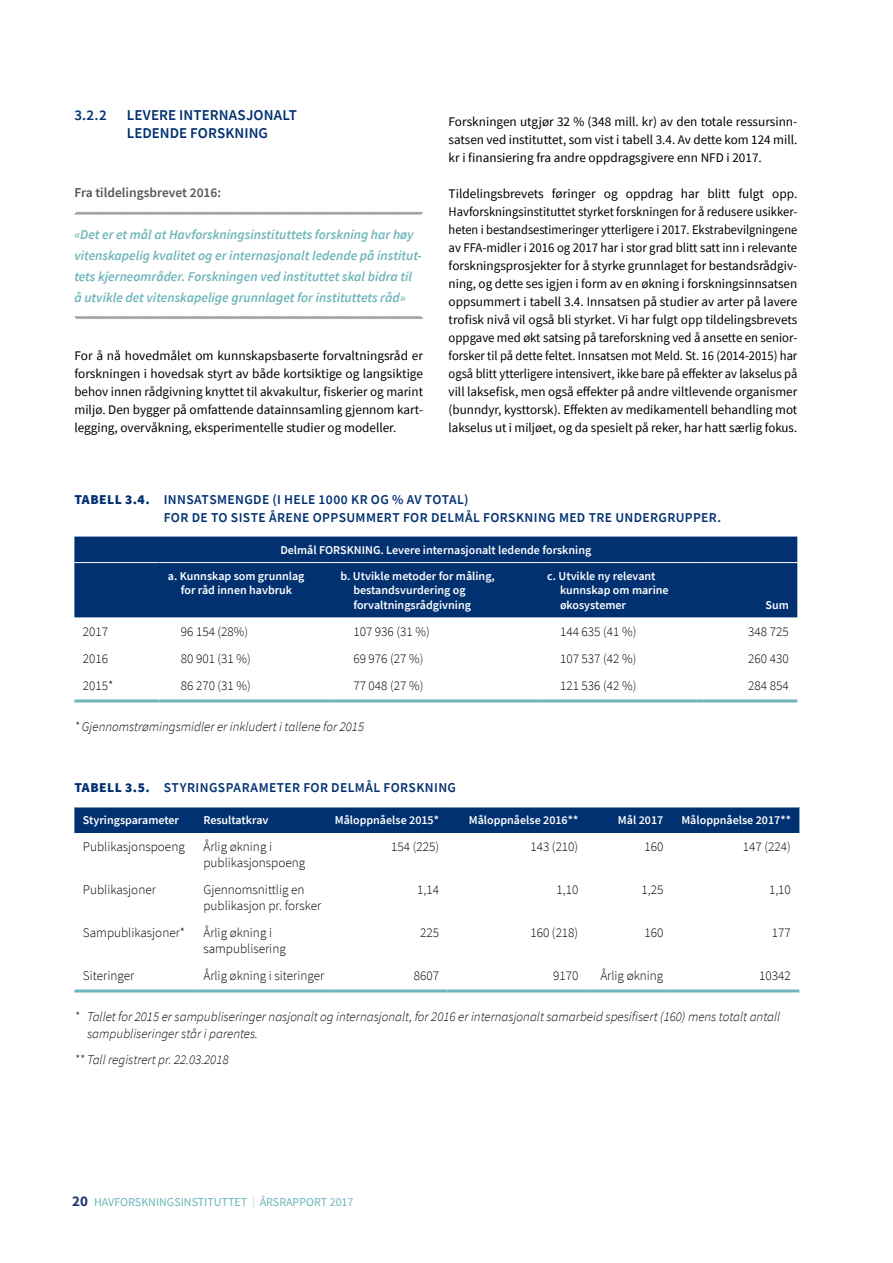
<style>
.page{position:relative;width:893px;height:1263px;background:#fff}
.page>*{position:absolute;margin:0;border:0;box-sizing:border-box;transform-origin:0 0}
.Overskrift_3{font:600 15px/18px "Source Sans Pro";letter-spacing:.005em;color:#013171}
.Mål_sitat{font:italic 600 13.5px/21px "Source Sans Pro";color:#6db5ba}
.Tabelloverskrift{font:600 13.5px/18px "Source Sans Pro";letter-spacing:.03em;color:#013171}
.overskrift_5__semibo{font:600 13.5px "Source Sans Pro";color:#565656}
.Brødtekst{font:13.2px/18px "Source Sans Pro";color:#000;text-align:justify}
.Tabelltall{font:300 13.2px/15.9px "Source Sans Pro";color:#000}
.Bildetekst{font:italic 300 13.2px/17.1px "Source Sans Pro";color:#000}
.Tabelltekst{font:300 13.2px "Source Sans Pro";color:#000}
.Tabelltittel_negativ{font:600 12px/14.4px "Source Sans Pro";color:#fff}
.t1{font:12px "Source Sans Pro";color:#6db5ba}
.s1{font-weight:900}
.s2{font-weight:700;font-size:15px;color:#203471}
.s3{color:#bddcde}
</style>
<div class="page">
<svg style="left:74px;top:211px;width:349px;height:4px"></svg>
<svg style="left:74px;top:316px;width:349px;height:3px"></svg>
<div style="left:74px;top:537px;width:723px;height:80px;background:#013171"></div>
<hr style="left:74px;top:562px;width:85px;height:1px;background:#fff">
<hr style="left:159px;top:562px;width:173px;height:1px;background:#fff">
<hr style="left:332px;top:562px;width:207px;height:1px;background:#fff">
<hr style="left:539px;top:562px;width:165px;height:1px;background:#fff">
<hr style="left:704px;top:562px;width:93px;height:1px;background:#fff">
<hr style="left:74px;top:699px;width:85px;height:3px;background:#6db5ba">
<hr style="left:159px;top:699px;width:173px;height:3px;background:#6db5ba">
<hr style="left:332px;top:699px;width:207px;height:3px;background:#6db5ba">
<hr style="left:539px;top:699px;width:165px;height:3px;background:#6db5ba">
<hr style="left:704px;top:699px;width:93px;height:3px;background:#6db5ba">
<div style="left:74px;top:808px;width:725px;height:25px;background:#013171"></div>
<hr style="left:74px;top:989px;width:121px;height:3px;background:#6db5ba">
<hr style="left:195px;top:989px;width:138px;height:3px;background:#6db5ba">
<hr style="left:333px;top:989px;width:115px;height:3px;background:#6db5ba">
<hr style="left:448px;top:989px;width:139px;height:3px;background:#6db5ba">
<hr style="left:587px;top:989px;width:85px;height:3px;background:#6db5ba">
<hr style="left:672px;top:989px;width:127px;height:3px;background:#6db5ba">
<hr style="left:892px;top:0;width:1px;height:493px;background:#d8d9d9">
<p class="Overskrift_3" style="left:74px;top:106px;width:34px">3.2.2</p>
<p class="Overskrift_3" style="left:127px;top:106px;width:172px">LEVERE INTERNASJONALT<br>LEDENDE FORSKNING</p>
<p class="overskrift_5__semibo" style="left:74px;top:183px;width:148px">Fra tildelingsbrevet 2016:</p>
<p class="Mål_sitat" style="left:74px;top:224px;width:349px">«Det er et mål at Havforskningsinstituttets forskning har høy vitenskapelig kvalitet og er internasjonalt ledende på institut&shy;tets kjerneområder. Forskningen ved instituttet skal bidra til å utvikle det vitenskapelige grunnlaget for instituttets råd»</p>
<p class="Brødtekst" style="left:74px;top:347px;width:350px">For å nå hovedmålet om kunnskapsbaserte forvaltningsråd er forskningen i hovedsak styrt av både kortsiktige og langsiktige behov innen rådgivning knyttet til akvakultur, fiskerier og marint miljø. Den bygger på omfattende datainnsamling gjennom kart&shy;legging, overvåkning, eksperimentelle studier og modeller.</p>
<p class="Brødtekst" style="left:449px;top:113px;width:350px">Forskningen utgjør 32 % (348 mill. kr) av den totale ressursinn&shy;satsen ved instituttet, som vist i tabell 3.4. Av dette kom 124 mill. kr i finansiering fra andre oppdragsgivere enn NFD i 2017.</p>
<p class="Brødtekst" style="left:449px;top:185px;width:350px">Tildelingsbrevets føringer og oppdrag har blitt fulgt opp.<br>Havforskningsinstituttet styrket forskningen for å redusere usikker&shy;heten i bestandsestimeringer ytterligere i 2017. Ekstrabevilgningene av FFA-midler i 2016 og 2017 har i stor grad blitt satt inn i relevante forskningsprosjekter for å styrke grunnlaget for bestandsrådgiv&shy;ning, og dette ses igjen i form av en økning i forskningsinnsatsen oppsummert i tabell 3.4. Innsatsen på studier av arter på lavere trofisk nivå vil også bli styrket. Vi har fulgt opp tildelingsbrevets oppgave med økt satsing på tareforskning ved å ansette en senior&shy;forsker til på dette feltet. Innsatsen mot Meld. St. 16 (2014-2015) har også blitt ytterligere intensivert, ikke bare på effekter av lakselus på vill laksefisk, men også effekter på andre viltlevende organismer (bunndyr, kysttorsk). Effekten av medikamentell behandling mot lakselus ut i miljøet, og da spesielt på reker, har hatt særlig fokus.</p>
<p class="Tabelloverskrift" style="left:164px;top:490px;width:559px;text-indent:-89px"><span class="s1">TABELL 3.4.</span> INNSATSMENGDE (I HELE 1000 KR OG % AV TOTAL)<br>FOR DE TO SISTE ÅRENE OPPSUMMERT FOR DELMÅL FORSKNING MED TRE UNDERGRUPPER.</p>
<p class="Tabelltittel_negativ" style="left:280px;top:543px;width:313px">Delmål FORSKNING. Levere internasjonalt ledende forskning</p>
<p class="Tabelltittel_negativ" style="left:168px;top:569px;width:138px;text-align:center">a. Kunnskap som grunnlag for råd innen havbruk</p>
<p class="Tabelltittel_negativ" style="left:353px;top:569px;width:143px;text-indent:-13px">b. Utvikle metoder for måling, bestandsvurdering og forvaltningsrådgivning</p>
<p class="Tabelltittel_negativ" style="left:560px;top:569px;width:110px;text-indent:-13px">c. Utvikle ny relevant kunnskap om marine økosystemer</p>
<p class="Tabelltittel_negativ" style="left:765px;top:598px;width:25px">Sum</p>
<p class="Tabelltekst" style="left:83px;top:623px;width:27px">2017</p>
<p class="Tabelltekst" style="left:181px;top:623px;width:69px">96 154 (28%)</p>
<p class="Tabelltekst" style="left:353px;top:623px;width:78px">107 936 (31 %)</p>
<p class="Tabelltekst" style="left:560px;top:623px;width:78px">144 635 (41 %)</p>
<p class="Tabelltekst" style="left:748px;top:623px;width:42px">348 725</p>
<p class="Tabelltekst" style="left:83px;top:650px;width:27px">2016</p>
<p class="Tabelltekst" style="left:181px;top:650px;width:72px">80 901 (31 %)</p>
<p class="Tabelltekst" style="left:353px;top:650px;width:72px">69 976 (27 %)</p>
<p class="Tabelltekst" style="left:560px;top:650px;width:78px">107 537 (42 %)</p>
<p class="Tabelltekst" style="left:748px;top:650px;width:42px">260 430</p>
<p class="Tabelltekst" style="left:83px;top:677px;width:32px">2015*</p>
<p class="Tabelltekst" style="left:181px;top:677px;width:72px">86 270 (31 %)</p>
<p class="Tabelltekst" style="left:353px;top:677px;width:72px">77 048 (27 %)</p>
<p class="Tabelltekst" style="left:560px;top:677px;width:78px">121 536 (42 %)</p>
<p class="Tabelltekst" style="left:748px;top:677px;width:42px">284 854</p>
<p class="Bildetekst" style="left:74px;top:718px;width:291px">* Gjennomstrømingsmidler er inkludert i tallene for 2015</p>
<p class="Tabelloverskrift" style="left:74px;top:778px;width:383px"><span class="s1">TABELL 3.5.</span> STYRINGSPARAMETER FOR DELMÅL FORSKNING</p>
<p class="Tabelltittel_negativ" style="left:83px;top:813px;width:98px">Styringsparameter</p>
<p class="Tabelltittel_negativ" style="left:203px;top:813px;width:67px">Resultatkrav</p>
<p class="Tabelltittel_negativ" style="left:335px;top:813px;width:106px">Måloppnåelse 2015*</p>
<p class="Tabelltittel_negativ" style="left:469px;top:813px;width:111px">Måloppnåelse 2016**</p>
<p class="Tabelltittel_negativ" style="left:618px;top:813px;width:47px">Mål 2017</p>
<p class="Tabelltittel_negativ" style="left:681px;top:813px;width:111px">Måloppnåelse 2017**</p>
<p class="Tabelltall" style="left:83px;top:839px;width:103px">Publikasjonspoeng</p>
<p class="Tabelltall" style="left:203px;top:839px;width:103px">Årlig økning i publikasjonspoeng</p>
<p class="Tabelltall" style="left:391px;top:839px;width:49px">154 (225)</p>
<p class="Tabelltall" style="left:530px;top:839px;width:49px">143 (210)</p>
<p class="Tabelltall" style="left:644px;top:839px;width:20px">160</p>
<p class="Tabelltall" style="left:743px;top:839px;width:49px">147 (224)</p>
<p class="Tabelltall" style="left:83px;top:882px;width:75px">Publikasjoner</p>
<p class="Tabelltall" style="left:203px;top:882px;width:119px">Gjennomsnittlig en publikasjon pr. forsker</p>
<p class="Tabelltall" style="left:417px;top:882px;width:23px">1,14</p>
<p class="Tabelltall" style="left:556px;top:882px;width:23px">1,10</p>
<p class="Tabelltall" style="left:641px;top:882px;width:23px">1,25</p>
<p class="Tabelltall" style="left:769px;top:882px;width:23px">1,10</p>
<p class="Tabelltall" style="left:83px;top:924px;width:104px">Sampublikasjoner*</p>
<p class="Tabelltall" style="left:203px;top:924px;width:84px">Årlig økning i sampublisering</p>
<p class="Tabelltall" style="left:420px;top:924px;width:20px">225</p>
<p class="Tabelltall" style="left:530px;top:924px;width:49px">160 (218)</p>
<p class="Tabelltall" style="left:644px;top:924px;width:20px">160</p>
<p class="Tabelltall" style="left:772px;top:924px;width:20px">177</p>
<p class="Tabelltall" style="left:83px;top:967px;width:53px">Siteringer</p>
<p class="Tabelltall" style="left:203px;top:967px;width:122px">Årlig økning i siteringer</p>
<p class="Tabelltall" style="left:414px;top:967px;width:27px">8607</p>
<p class="Tabelltall" style="left:553px;top:967px;width:27px">9170</p>
<p class="Tabelltall" style="left:600px;top:967px;width:65px">Årlig økning</p>
<p class="Tabelltall" style="left:759px;top:967px;width:33px">10342</p>
<p class="Bildetekst" style="left:87px;top:1008px;width:695px;text-indent:-13px">* Tallet for 2015 er sampubliseringer nasjonalt og internasjonalt, for 2016 er internasjonalt samarbeid spesifisert (160) mens totalt antall sampubliseringer står i parentes.</p>
<p class="Bildetekst" style="left:74px;top:1050px;width:156px">** Tall registrert pr. 22.03.2018</p>
<p class="t1" style="left:72px;top:1194px;width:283px"><span class="s2">20</span> HAVFORSKNINGSINSTITUTTET <span class="s3">|</span> ÅRSRAPPORT 2017</p>
</div>
